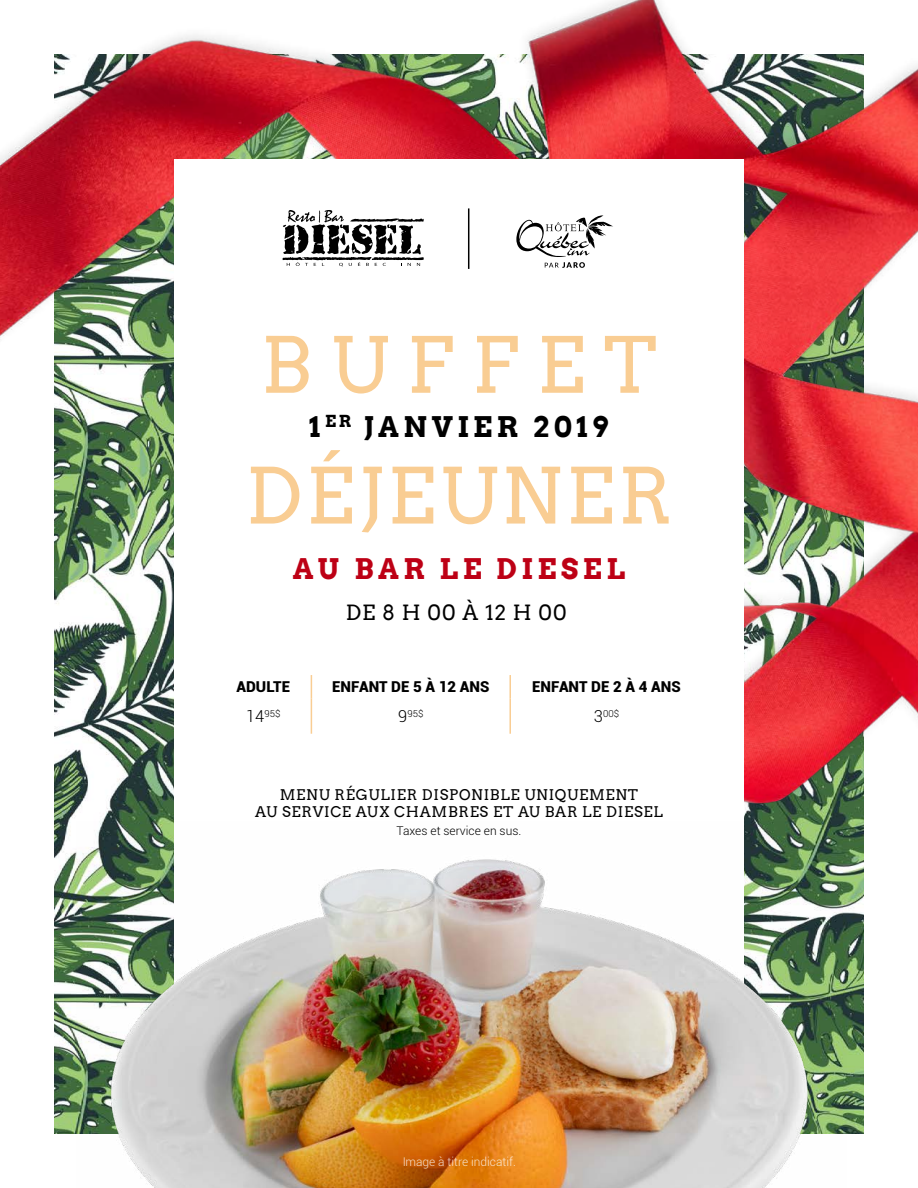
<style>
.page{position:relative;width:918px;height:1188px;background:#fff}
.page>*{position:absolute;margin:0;border:0;box-sizing:border-box;transform-origin:0 0}
.t1{font:76.8px/130.8px "Arvo";letter-spacing:.05em;color:#f9cd93}
.t2{font:700 28.5px "Arvo";letter-spacing:.16em;color:#000}
.t3{font:700 28.5px "Arvo";letter-spacing:.16em;color:#bd0015}
.t4{font:21px "Arvo";letter-spacing:.05em;color:#000}
.t5{font:900 15px "Roboto";color:#000}
.t6{font:14.7px/17.7px "Arvo";letter-spacing:.05em;color:#000;text-align:center}
.t7{font:300 12px "Roboto";color:#fff}
.t8{font:300 12px "Roboto";color:#000}
.t9{font:300 9.6px "Roboto";color:#000}
.s1{font-size:16.5px}
</style>
<div class="page">
<img style="left:0;top:0;width:918px;height:852px">
<div style="left:174px;top:160px;width:570px;height:868px;background:#fff"></div>
<svg style="left:283px;top:210px;width:141px;height:56px"></svg>
<hr style="left:468px;top:208px;width:1px;height:61px;background:#000">
<svg style="left:516px;top:215px;width:97px;height:53px"></svg>
<svg style="left:311px;top:675px;width:1px;height:23px"></svg>
<hr style="left:509px;top:675px;width:2px;height:23px;background:#f9cd93">
<hr style="left:311px;top:698px;width:1px;height:36px;background:#f9cd93">
<hr style="left:509px;top:698px;width:2px;height:36px;background:#f9cd93">
<img style="left:76px;top:822px;width:771px;height:366px">
<h1 class="t1" style="left:246px;top:300px;width:429px">BUFFET<br>DÉJEUNER</h1>
<h2 class="t3" style="left:293px;top:551px;width:334px">AU BAR LE DIESEL</h2>
<h2 class="t2" style="left:309px;top:408px;width:300px">1 <sup>ER</sup> JANVIER 2019</h2>
<h3 class="t4" style="left:346px;top:600px;width:223px">DE 8 H 00 À 12 H 00</h3>
<p class="t5" style="left:237px;top:676px;width:55px">ADULTE</p>
<p class="t5" style="left:332px;top:676px;width:159px">ENFANT DE 5 À 12 ANS</p>
<p class="t5" style="left:532px;top:676px;width:150px">ENFANT DE 2 À 4 ANS</p>
<p class="t9" style="left:246px;top:707px;width:36px"><span class="s1">14</span>95$</p>
<p class="t9" style="left:398px;top:707px;width:27px"><span class="s1">9</span>95$</p>
<p class="t9" style="left:594px;top:707px;width:27px"><span class="s1">3</span>00$</p>
<p class="t6" style="left:255px;top:785px;width:409px">MENU RÉGULIER DISPONIBLE UNIQUEMENT<br>AU SERVICE AUX CHAMBRES ET AU BAR LE DIESEL</p>
<p class="t8" style="left:397px;top:823px;width:126px">Taxes et service en sus.</p>
<p class="t7" style="left:402px;top:1153px;width:115px">Image à titre indicatif.</p>
</div>
